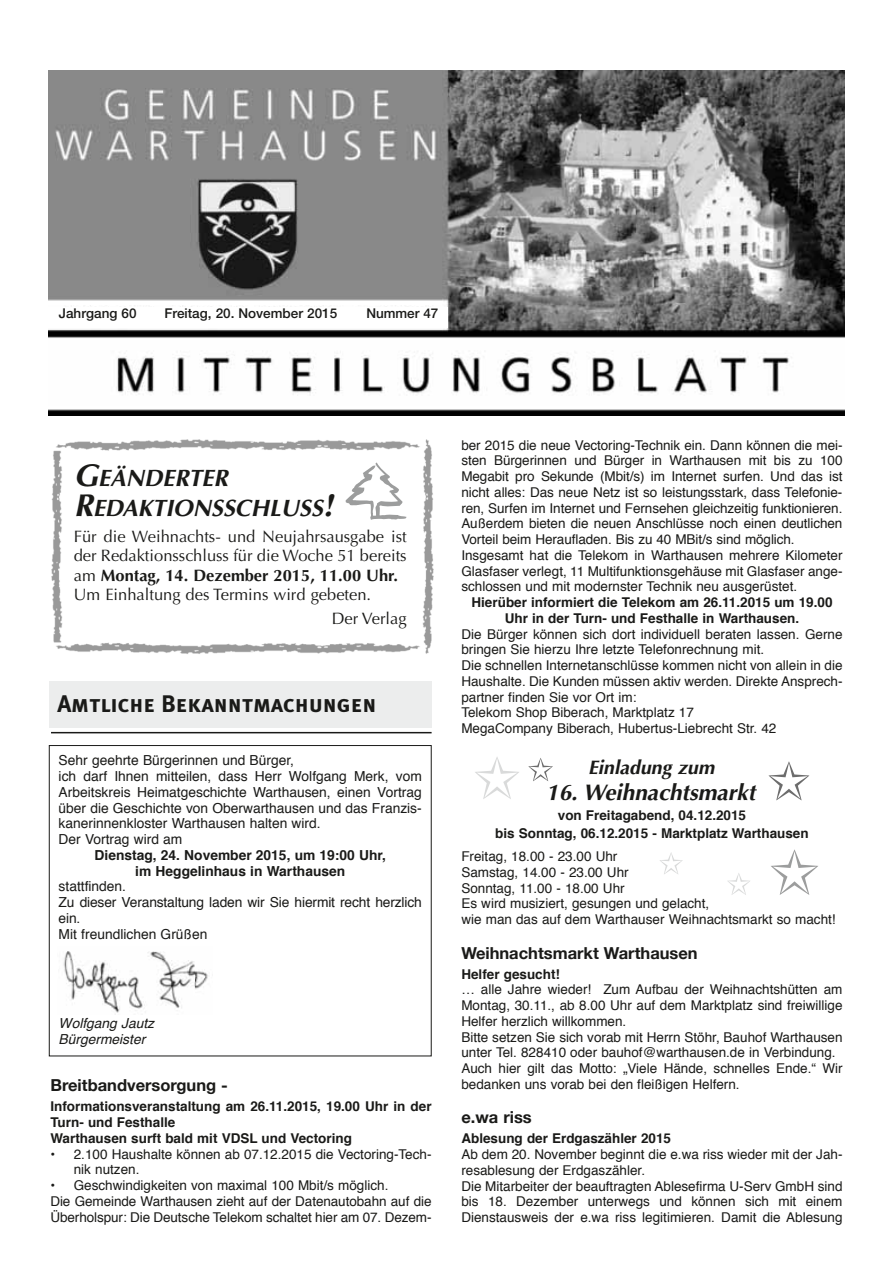
<style>
.page{position:relative;width:893px;height:1263px;background:#fff}
.page>*{position:absolute;margin:0;border:0;box-sizing:border-box;transform-origin:0 0}
.t1{font:24px "Meta Plus Bold Caps";color:#1a1a18}
.t2{font:italic 700 23.7px/30px "Optima";color:#1a1a18}
.t3{font:italic 700 22.5px "Optima";color:#1a1a18}
.t4{font:italic 700 19.5px "Optima";color:#1a1a18}
.t5{font:16.5px/19.5px "Optima";color:#1a1a18}
.t6{font:700 16.5px "Helvetica Neue";color:#1a1a18}
.t7{font:13.8px/15.8px "Helvetica";color:#1a1a18}
.t8{font:700 13.8px/15.8px "Helvetica";color:#1a1a18;text-align:center}
.t9{font:italic 13.8px/15.8px "Helvetica";color:#1a1a18}
.t10{font:13.5px/15.8px "Helvetica";color:#1a1a18}
.t11{font:700 13.5px/15.8px "Helvetica";color:#1a1a18;text-align:center}
.t12{font:500 13.5px "Helvetica Neue";color:#1a1a18}
.s1{font-size:31.5px}
.s2{font-weight:700}
</style>
<div class="page">
<img style="left:49px;top:71px;width:795px;height:344px">
<div style="left:49px;top:307px;width:399px;height:21px;background:#fff"></div>
<img style="left:51px;top:439px;width:383px;height:215px">
<div style="left:49px;top:681px;width:383px;height:47px;background:#eceded"></div>
<hr style="left:51px;top:732px;width:381px;height:1px;background:#1a1a18">
<div style="left:49px;top:745px;width:383px;height:311px;border:1px solid #1a1a18"></div>
<img style="left:63px;top:951px;width:145px;height:64px">
<svg style="left:771px;top:849px;width:47px;height:46px"></svg>
<svg style="left:475px;top:757px;width:44px;height:42px"></svg>
<svg style="left:728px;top:873px;width:22px;height:22px"></svg>
<svg style="left:660px;top:852px;width:23px;height:22px"></svg>
<svg style="left:768px;top:761px;width:41px;height:39px"></svg>
<svg style="left:528px;top:758px;width:25px;height:23px"></svg>
<svg style="left:345px;top:462px;width:61px;height:58px"></svg>
<p class="t12" style="left:59px;top:309px;width:79px">Jahrgang 60</p>
<p class="t12" style="left:165px;top:309px;width:174px">Freitag, 20. November 2015</p>
<p class="t12" style="left:366px;top:309px;width:73px">Nummer 47</p>
<h2 class="t2" style="left:74px;top:465px;width:267px"><span class="s1">G</span>EÄNDERTER<br><span class="s1">R</span>EDAKTIONSSCHLUSS<span class="s1">!</span></h2>
<p class="t5" style="left:74px;top:528px;width:334px">Für die Weihnachts- und Neujahrsausgabe ist der Redaktionsschluss für die Woche 51 bereits am <span class="s2">Montag, 14. Dezember 2015, 11.00 Uhr.<br></span>Um Einhaltung des Termins wird gebeten.</p>
<p class="t5" style="left:332px;top:610px;width:77px">Der Verlag</p>
<h1 class="t1" style="left:57px;top:689px;width:321px">Amtliche Bekanntmachungen</h1>
<p class="t7" style="left:59px;top:754px;width:365px">Sehr geehrte Bürgerinnen und Bürger,<br>ich darf Ihnen mitteilen, dass Herr Wolfgang Merk, vom Arbeitskreis Heimatgeschichte Warthausen, einen Vortrag über die Geschichte von Oberwarthausen und das Franzis&shy;kanerinnenkloster Warthausen halten wird.<br>Der Vortrag wird am</p>
<p class="t8" style="left:95px;top:848px;width:293px">Dienstag, 24. November 2015, um 19:00 Uhr, im Heggelinhaus in Warthausen</p>
<p class="t7" style="left:59px;top:880px;width:365px">stattfinden.<br>Zu dieser Veranstaltung laden wir Sie hiermit recht herzlich ein.<br>Mit freundlichen Grüßen</p>
<p class="t9" style="left:59px;top:1016px;width:97px">Wolfgang Jautz<br>Bürgermeister</p>
<p class="t6" style="left:50px;top:1075px;width:179px">Breitbandversorgung -</p>
<p class="t11" style="left:50px;top:1100px;width:383px;text-align:left">Informationsveranstaltung am 26.11.2015, 19.00 Uhr in der<br>Turn- und Festhalle<br>Warthausen surft bald mit VDSL und Vectoring</p>
<p class="t10" style="left:74px;top:1147px;width:359px;text-indent:-23px">• 2.100 Haushalte können ab 07.12.2015 die Vectoring-Tech&shy;nik nutzen.</p>
<p class="t10" style="left:50px;top:1179px;width:383px">• Geschwindigkeiten von maximal 100 Mbit/s möglich.<br>Die Gemeinde Warthausen zieht auf der Datenautobahn auf die<br>Überholspur: Die Deutsche Telekom schaltet hier am 07. Dezem-</p>
<p class="t10" style="left:461px;top:438px;width:383px">ber 2015 die neue Vectoring-Technik ein. Dann können die mei&shy;sten Bürgerinnen und Bürger in Warthausen mit bis zu 100<br>Megabit pro Sekunde (Mbit/s) im Internet surfen. Und das ist nicht alles: Das neue Netz ist so leistungsstark, dass Telefonie&shy;ren, Surfen im Internet und Fernsehen gleichzeitig funktionieren.<br>Außerdem bieten die neuen Anschlüsse noch einen deutlichen Vorteil beim Heraufladen. Bis zu 40 MBit/s sind möglich.<br>Insgesamt hat die Telekom in Warthausen mehrere Kilometer Glasfaser verlegt, 11 Multifunktionsgehäuse mit Glasfaser ange&shy;schlossen und mit modernster Technik neu ausgerüstet.</p>
<p class="t11" style="left:471px;top:596px;width:362px">Hierüber informiert die Telekom am 26.11.2015 um 19.00<br>Uhr in der Turn- und Festhalle in Warthausen.</p>
<p class="t10" style="left:461px;top:627px;width:383px">Die Bürger können sich dort individuell beraten lassen. Gerne bringen Sie hierzu Ihre letzte Telefonrechnung mit.<br>Die schnellen Internetanschlüsse kommen nicht von allein in die Haushalte. Die Kunden müssen aktiv werden. Direkte Ansprech&shy;partner finden Sie vor Ort im:<br>Telekom Shop Biberach, Marktplatz 17<br>MegaCompany Biberach, Hubertus-Liebrecht Str. 42</p>
<h3 class="t4" style="left:588px;top:760px;width:132px">Einladung zum</h3>
<h3 class="t3" style="left:546px;top:783px;width:215px">16.Weihnachtsmarkt</h3>
<p class="t11" style="left:495px;top:807px;width:315px;line-height:18px">von Freitagabend, 04.12.2015<br>bis Sonntag, 06.12.2015 - Marktplatz Warthausen</p>
<p class="t10" style="left:461px;top:850px;width:376px">Freitag, 18.00 - 23.00 Uhr<br>Samstag, 14.00 - 23.00 Uhr<br>Sonntag, 11.00 - 18.00 Uhr<br>Es wird musiziert, gesungen und gelacht,<br>wie man das auf dem Warthauser Weihnachtsmarkt so macht!</p>
<p class="t6" style="left:461px;top:942px;width:238px">Weihnachtsmarkt Warthausen</p>
<p class="t11" style="left:461px;top:967px;width:100px">Helfer gesucht!</p>
<p class="t10" style="left:461px;top:983px;width:383px">… alle Jahre wieder! Zum Aufbau der Weihnachtshütten am Montag, 30.11., ab 8.00 Uhr auf dem Marktplatz sind freiwillige Helfer herzlich willkommen.<br>Bitte setzen Sie sich vorab mit Herrn Stöhr, Bauhof Warthausen unter Tel. 828410 oder bauhof@warthausen.de in Verbindung.<br>Auch hier gilt das Motto: „Viele Hände, schnelles Ende.“ Wir bedanken uns vorab bei den fleißigen Helfern.</p>
<p class="t6" style="left:461px;top:1107px;width:72px">e.wa riss</p>
<p class="t11" style="left:461px;top:1132px;width:211px">Ablesung der Erdgaszähler 2015</p>
<p class="t10" style="left:461px;top:1148px;width:383px">Ab dem 20. November beginnt die e.wa riss wieder mit der Jah&shy;resablesung der Erdgaszähler.<br>Die Mitarbeiter der beauftragten Ablesefirma U-Serv GmbH sind bis 18. Dezember unterwegs und können sich mit einem Dienstausweis der e.wa riss legitimieren. Damit die Ablesung</p>
</div>
